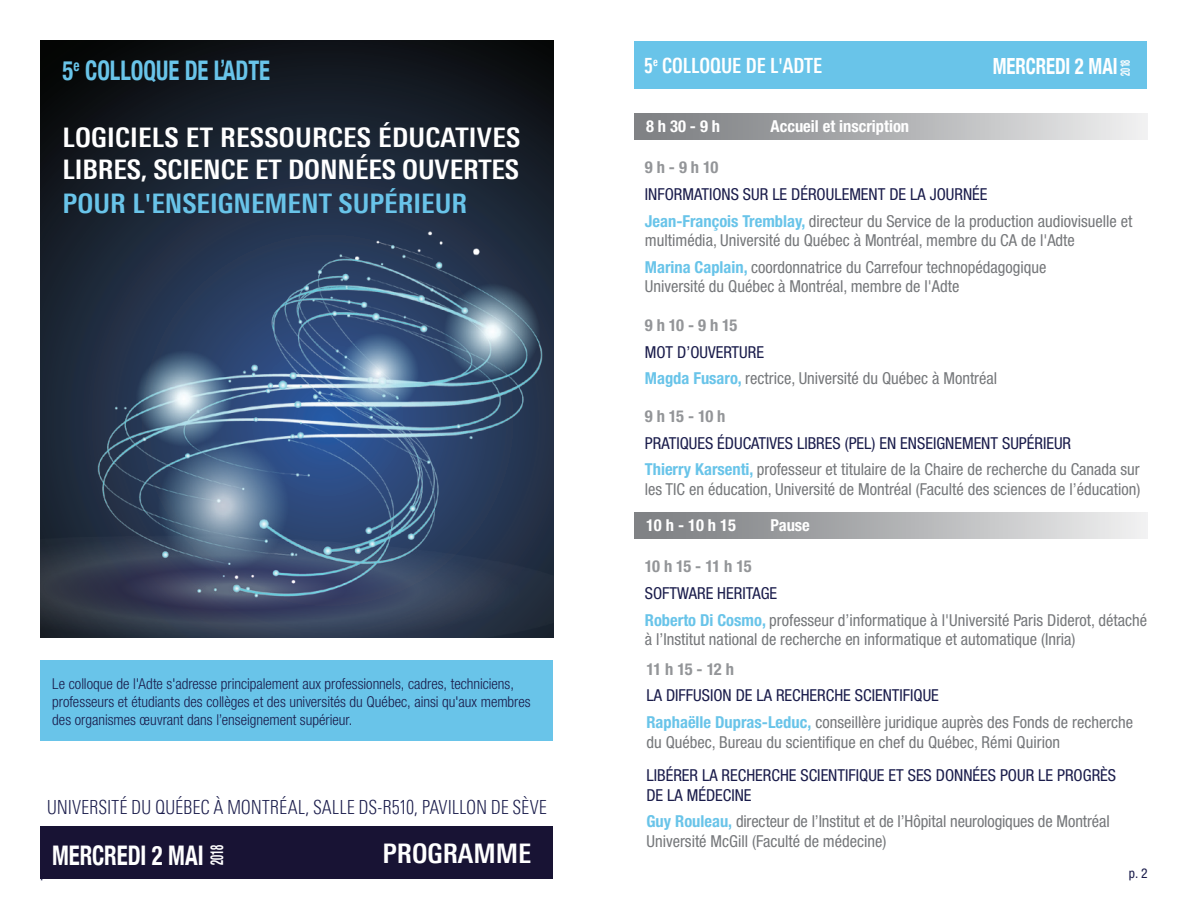
<style>
.page{position:relative;width:1188px;height:918px;background:#fff}
.page>*{position:absolute;margin:0;border:0;box-sizing:border-box;transform-origin:0 0}
.t1{font:700 condensed 27px/32.4px "Univers Next Pro";color:#fff}
.t2{font:700 condensed 27px "Univers Next Pro";color:#69c4e9}
.t3{font:700 condensed 27px "Helvetica Neue";color:#69c4e9;scale:.84 1}
.t4{font:700 condensed 27px "Helvetica Neue";letter-spacing:-.005em;color:#fff;scale:.84 1}
.t5{font:700 condensed 22.2px "Helvetica Neue";color:#fff;scale:.84 1}
.t6{font:700 condensed 21px "Univers Next Pro";color:#fff;scale:.89 1}
.t7{font:300 condensed 19.5px "Univers Next Pro";letter-spacing:-.01em;color:#1a1c4b;scale:.95 1}
.t8{font:700 condensed 18px "Helvetica Neue";color:#fff;scale:.59 1}
.t9{font:condensed 16.5px/19.5px "Helvetica Neue";color:#76787b}
.t10{font:condensed 16.5px/19.8px "Helvetica Neue";color:#1a1c4b}
.t11{font:700 condensed 16.5px "Helvetica Neue";letter-spacing:-.04em;color:#939598}
.t12{font:700 condensed 16.5px "Helvetica Neue";color:#fff}
.t13{font:300 condensed 15px/18px "Helvetica Neue";color:#1a1c4b}
.t14{font:condensed 13.5px "Helvetica Neue";color:#1a1c4b}
.t15{font:700 condensed 13.05px "Helvetica Neue";color:#fff;scale:.63 1}
.s1{font-weight:700;color:#69c4e9}
</style>
<div class="page">
<img style="left:40px;top:41px;width:514px;height:596px">
<div style="left:40px;top:661px;width:514px;height:80px;background:#69c4e9"></div>
<div style="left:40px;top:826px;width:514px;height:53px;background:#181334"></div>
<div style="left:634px;top:512px;width:513px;height:27px;background:linear-gradient(to right,#777a7d,#edeeee)"></div>
<div style="left:634px;top:113px;width:513px;height:27px;background:linear-gradient(to right,#77797d,#ededee)"></div>
<div style="left:634px;top:41px;width:513px;height:48px;background:#69c4e9"></div>
<p class="t3" style="left:223px;top:48px;width:4px">̓</p>
<p class="t3" style="left:63px;top:48px;width:249px">5<sup>e</sup> COLLOQUE DE LADTE</p>
<p class="t1" style="left:63px;top:121px;width:459px">LOGICIELS ET RESSOURCES ÉDUCATIVES<br>LIBRES, SCIENCE ET DONNÉES OUVERTES</p>
<p class="t2" style="left:63px;top:187px;width:406px">POUR L'ENSEIGNEMENT SUPÉRIEUR</p>
<p class="t13" style="left:52px;top:675px;width:480px">Le colloque de l'Adte s'adresse principalement aux professionnels, cadres, techniciens, professeurs et étudiants des collèges et des universités du Québec, ainsi qu'aux membres des organismes œuvrant dans l’enseignement supérieur.</p>
<p class="t7" style="left:47px;top:796px;width:528px">UNIVERSITÉ DU QUÉBEC À MONTRÉAL, SALLE DS-R510, PAVILLON DE SÈVE</p>
<p class="t1" style="left:382px;top:837px;width:150px">PROGRAMME</p>
<p class="t4" style="left:52px;top:833px;width:182px">MERCREDI 2 MAI</p>
<p class="t8" style="left:202px;top:865px;width:35px;rotate:-90deg">2018</p>
<p class="t6" style="left:644px;top:53px;width:202px">5<sup>e</sup> COLLOQUE DE L'ADTE</p>
<p class="t5" style="left:993px;top:48px;width:150px">MERCREDI 2 MAI</p>
<p class="t15" style="left:1114px;top:76px;width:27px;rotate:-90deg">2018</p>
<p class="t12" style="left:646px;top:116px;width:76px">8 h 30 - 9 h</p>
<p class="t12" style="left:771px;top:116px;width:140px">Accueil et inscription</p>
<p class="t11" style="left:645px;top:157px;width:75px">9 h - 9 h 10</p>
<p class="t10" style="left:645px;top:184px;width:344px">INFORMATIONS SUR LE DÉROULEMENT DE LA JOURNÉE</p>
<p class="t9" style="left:645px;top:211px;width:489px"><span class="s1">Jean-François Tremblay,</span> directeur du Service de la production audiovisuelle et multimédia, Université du Québec à Montréal, membre du CA de l'Adte</p>
<p class="t9" style="left:645px;top:257px;width:403px"><span class="s1">Marina Caplain,</span> coordonnatrice du Carrefour technopédagogique<br>Université du Québec à Montréal, membre de l'Adte</p>
<p class="t11" style="left:645px;top:315px;width:94px">9 h 10 - 9 h 15</p>
<p class="t10" style="left:645px;top:342px;width:121px">MOT D’OUVERTURE</p>
<p class="t9" style="left:645px;top:369px;width:354px"><span class="s1">Magda Fusaro,</span> rectrice, Université du Québec à Montréal</p>
<p class="t11" style="left:645px;top:406px;width:82px">9 h 15 - 10 h</p>
<p class="t10" style="left:645px;top:433px;width:428px">PRATIQUES ÉDUCATIVES LIBRES (PEL) EN ENSEIGNEMENT SUPÉRIEUR</p>
<p class="t9" style="left:645px;top:460px;width:497px"><span class="s1">Thierry Karsenti,</span> professeur et titulaire de la Chaire de recherche du Canada sur les TIC en éducation, Université de Montréal (Faculté des sciences de l’éducation)</p>
<p class="t12" style="left:646px;top:515px;width:91px">10 h - 10 h 15</p>
<p class="t12" style="left:771px;top:515px;width:41px">Pause</p>
<p class="t11" style="left:645px;top:556px;width:108px">10 h 15 - 11 h 15</p>
<p class="t10" style="left:645px;top:583px;width:134px">SOFTWARE HERITAGE</p>
<p class="t9" style="left:645px;top:610px;width:504px"><span class="s1">Roberto Di Cosmo,</span> professeur d’informatique à l'Université Paris Diderot, détaché à l’Institut national de recherche en informatique et automatique (Inria)</p>
<p class="t11" style="left:646px;top:659px;width:89px">11 h 15 - 12 h</p>
<p class="t10" style="left:646px;top:686px;width:294px">LA DIFFUSION DE LA RECHERCHE SCIENTIFIQUE</p>
<p class="t9" style="left:646px;top:712px;width:488px"><span class="s1">Raphaëlle Dupras-Leduc,</span> conseillère juridique auprès des Fonds de recherche du Québec, Bureau du scientifique en chef du Québec, Rémi Quirion</p>
<p class="t10" style="left:646px;top:765px;width:471px">LIBÉRER LA RECHERCHE SCIENTIFIQUE ET SES DONNÉES POUR LE PROGRÈS<br>DE LA MÉDECINE</p>
<p class="t9" style="left:646px;top:811px;width:465px"><span class="s1">Guy Rouleau,</span> directeur de l’Institut et de l’Hôpital neurologiques de Montréal<br>Université McGill (Faculté de médecine)</p>
<p class="t14" style="left:1129px;top:865px;width:20px">p. 2</p>
</div>
